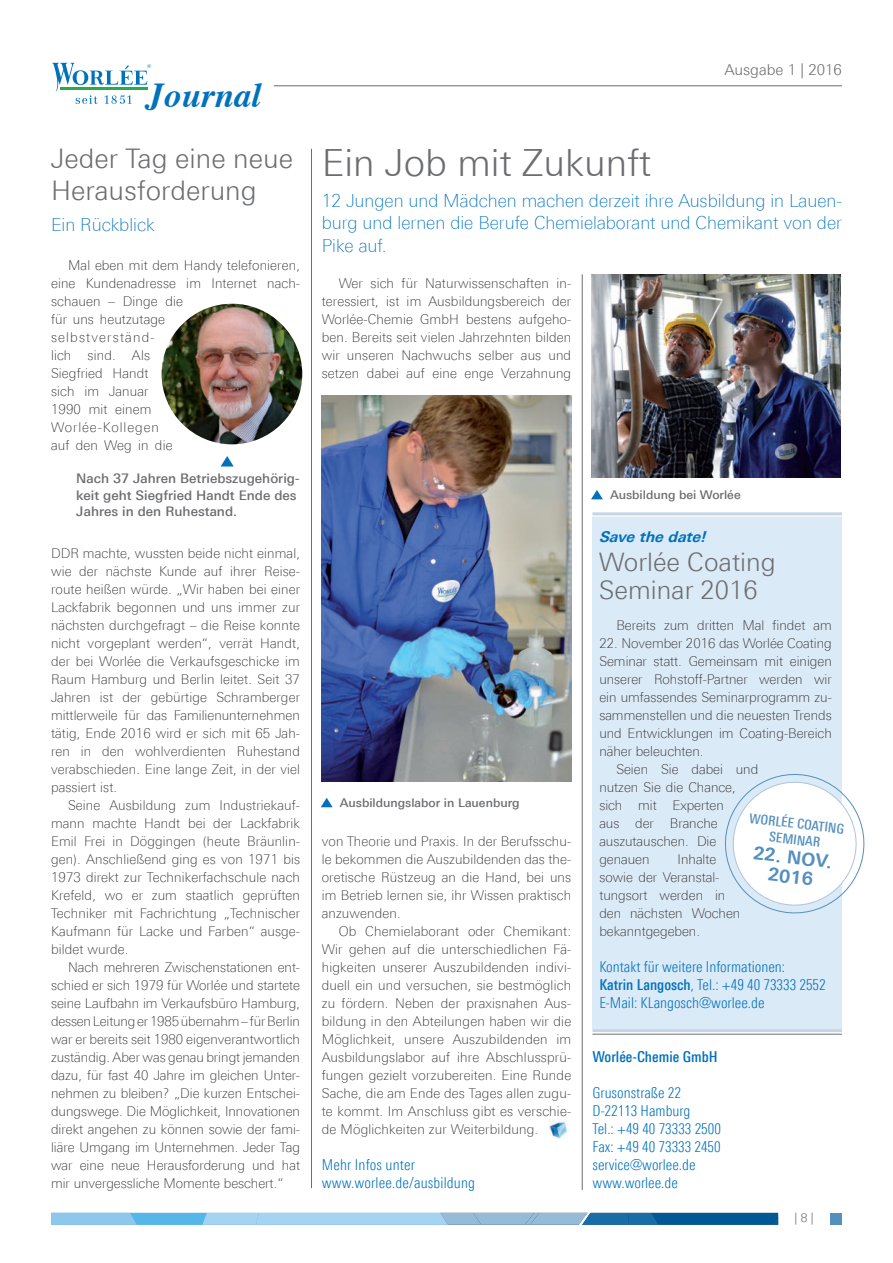
<style>
.page{position:relative;width:893px;height:1263px;background:#fff}
.page>*{position:absolute;margin:0;border:0;box-sizing:border-box;transform-origin:0 0}
.t1{font:300 37.5px "Linotype Univers 330";color:#6c6d70}
.t2{font:italic 700 34.95px "Times";color:#0072bc}
.t3{font:300 27px/31.5px "Linotype Univers 330";color:#6c6d70}
.t4{font:300 25.5px/28.5px "Linotype Univers 330";color:#6c6d70}
.t5{font:100 18px/22.5px "Linotype Univers 230";color:#0072bc;text-align:justify}
.t6{font:700 18px/19.5px "Linotype Univers 630";color:#548fbe;text-align:center}
.t7{font:300 15px/18px "Linotype Univers 320 Cn";color:#0072bc}
.t8{font:500 15px "Linotype Univers 520 Cn";color:#0072bc}
.t9{font:300 15px "Linotype Univers 330";color:#6c6d70}
.t10{font:italic 700 15px "Linotype Univers 630";color:#0072bc}
.t11{font:100 13.5px/18px "Linotype Univers 230";color:#231f20;text-align:justify}
.t12{font:500 13.5px/16.2px "Linotype Univers 520 Cn";color:#548fbe;text-align:center}
.t13{font:500 13.2px/16.5px "Linotype Univers 530";color:#6c6d70}
.t14{font:500 12px "Linotype Univers 530";color:#6c6d70}
.t15{font:300 12px "Linotype Univers 330";color:#6c6d70}
.s1{font-family:"Linotype Univers 520 Cn";font-weight:500}
</style>
<div class="page">
<svg style="left:52px;top:63px;width:99px;height:41px"></svg>
<hr style="left:274px;top:85px;width:568px;height:1px;background:#6c6d70">
<img style="left:162px;top:304px;width:140px;height:140px;border-radius:70px">
<svg style="left:221px;top:456px;width:13px;height:10px"></svg>
<hr style="left:311px;top:149px;width:1px;height:1039px;background:#6c6d70">
<hr style="left:592px;top:517px;width:250px;height:1px;background:#6c6d70">
<hr style="left:592px;top:512px;width:250px;height:3px;background:#c4d5e8">
<img style="left:322px;top:396px;width:249px;height:386px">
<img style="left:591px;top:274px;width:249px;height:203px">
<hr style="left:582px;top:274px;width:1px;height:916px;background:#6c6d70">
<svg style="left:591px;top:490px;width:12px;height:9px"></svg>
<div style="left:592px;top:518px;width:250px;height:511px;background:#dbeaf7"></div>
<svg style="left:725px;top:774px;width:140px;height:140px"></svg>
<img style="left:549px;top:1119px;width:18px;height:20px">
<hr style="left:592px;top:1034px;width:250px;height:1px;background:#6c6d70">
<hr style="left:592px;top:1029px;width:250px;height:3px;background:#c4d5e8">
<svg style="left:321px;top:798px;width:12px;height:9px"></svg>
<svg style="left:51px;top:1213px;width:727px;height:12px;background:#6eabd3"></svg>
<div style="left:830px;top:1213px;width:12px;height:12px;background:#548fbe"></div>
<h2 class="t2" style="left:146px;top:63px;width:116px">Journal</h2>
<h3 class="t3" style="left:51px;top:143px;width:244px">Jeder Tag eine neue<br>Herausforderung</h3>
<h3 class="t5" style="left:51px;top:213px;width:105px">Ein Rückblick</h3>
<p class="t11" style="left:51px;top:256px;width:251px;text-align:left;text-indent:17px">Mal eben mit dem Handy telefonieren, eine Kundenadresse im Internet nach&shy;schauen – Dinge die<br>für uns heutzutage<br>selbstverständ-<br>lich sind. Als<br>Siegfried Handt<br>sich im Januar<br>1990 mit einem<br>Worlée-Kollegen<br>auf den Weg in die</p>
<p class="t13" style="left:76px;top:470px;width:224px">Nach 37 Jahren Betriebszugehörig&shy;keit geht Siegfried Handt Ende des<br>Jahres in den Ruhestand.</p>
<p class="t11" style="left:51px;top:544px;width:251px">DDR machte, wussten beide nicht einmal, wie der nächste Kunde auf ihrer Reise&shy;route heißen würde. „Wir haben bei einer Lackfabrik begonnen und uns immer zur nächsten durchgefragt – die Reise konnte nicht vorgeplant werden“, verrät Handt, der bei Worlée die Verkaufsgeschicke im Raum Hamburg und Berlin leitet. Seit 37<br>Jahren ist der gebürtige Schramberger mittlerweile für das Familienunternehmen tätig, Ende 2016 wird er sich mit 65 Jah&shy;ren in den wohlverdienten Ruhestand verabschieden. Eine lange Zeit, in der viel passiert ist.</p>
<p class="t11" style="left:51px;top:796px;width:251px;text-indent:17px">Seine Ausbildung zum Industriekauf&shy;mann machte Handt bei der Lackfabrik Emil Frei in Döggingen (heute Bräunlin&shy;gen). Anschließend ging es von 1971 bis 1973 direkt zur Technikerfachschule nach Krefeld, wo er zum staatlich geprüften Techniker mit Fachrichtung „Technischer Kaufmann für Lacke und Farben“ ausge&shy;bildet wurde.</p>
<p class="t11" style="left:51px;top:958px;width:251px;text-indent:17px">Nach mehreren Zwischenstationen ent&shy;schied er sich 1979 für Worlée und startete seine Laufbahn im Verkaufsbüro Hamburg, dessen Leitung er 1985 übernahm – für Berlin war er bereits seit 1980 eigenverantwortlich zuständig. Aber was genau bringt jemanden dazu, für fast 40 Jahre im gleichen Unter&shy;nehmen zu bleiben? „Die kurzen Entschei&shy;dungswege. Die Möglichkeit, Innovationen direkt angehen zu können sowie der fami&shy;liäre Umgang im Unternehmen. Jeder Tag war eine neue Herausforderung und hat mir unvergessliche Momente beschert.“</p>
<p class="t9" style="left:724px;top:60px;width:119px">Ausgabe 1 | 2016</p>
<h1 class="t1" style="left:322px;top:140px;width:331px">Ein Job mit Zukunft</h1>
<h3 class="t5" style="left:322px;top:189px;width:522px">12 Jungen und Mädchen machen derzeit ihre Ausbildung in Lauen&shy;burg und lernen die Berufe Chemielaborant und Chemikant von der Pike auf.</h3>
<p class="t11" style="left:322px;top:274px;width:251px;text-indent:17px">Wer sich für Naturwissenschaften in&shy;teressiert, ist im Ausbildungsbereich der Worlée-Chemie GmbH bestens aufgeho&shy;ben. Bereits seit vielen Jahrzehnten bilden wir unseren Nachwuchs selber aus und setzen dabei auf eine enge Verzahnung</p>
<p class="t14" style="left:610px;top:488px;width:132px">Ausbildung bei Worlée</p>
<p class="t14" style="left:340px;top:796px;width:181px">Ausbildungslabor in Lauenburg</p>
<p class="t11" style="left:322px;top:832px;width:251px">von Theorie und Praxis. In der Berufsschu&shy;le bekommen die Auszubildenden das the&shy;oretische Rüstzeug an die Hand, bei uns im Betrieb lernen sie, ihr Wissen praktisch anzuwenden.</p>
<p class="t11" style="left:322px;top:922px;width:251px;text-indent:17px">Ob Chemielaborant oder Chemikant:<br>Wir gehen auf die unterschiedlichen Fä&shy;higkeiten unserer Auszubildenden indivi&shy;duell ein und versuchen, sie bestmöglich zu fördern. Neben der praxisnahen Aus&shy;bildung in den Abteilungen haben wir die Möglichkeit, unsere Auszubildenden im Ausbildungslabor auf ihre Abschlussprü&shy;fungen gezielt vorzubereiten. Eine Runde Sache, die am Ende des Tages allen zugu&shy;te kommt. Im Anschluss gibt es verschie&shy;de Möglichkeiten zur Weiterbildung.</p>
<p class="t7" style="left:322px;top:1156px;width:155px">Mehr Infos unter www.worlee.de/ausbildung</p>
<p class="t10" style="left:599px;top:528px;width:113px">Savethedate!</p>
<h3 class="t4" style="left:599px;top:547px;width:179px">Worlée Coating<br>Seminar 2016</h3>
<p class="t11" style="left:616px;top:616px;width:217px">Bereits zum dritten Mal findet am</p>
<p class="t11" style="left:599px;top:634px;width:234px">22. November 2016 das Worlée Coating</p>
<p class="t11" style="left:599px;top:652px;width:234px">Seminar statt. Gemeinsam mit einigen</p>
<p class="t11" style="left:599px;top:670px;width:234px">unserer Rohstoff-Partner werden wir</p>
<p class="t11" style="left:599px;top:688px;width:234px">ein umfassendes Seminarprogramm zu-</p>
<p class="t11" style="left:599px;top:706px;width:234px">sammenstellen und die neuesten Trends</p>
<p class="t11" style="left:599px;top:724px;width:234px">und Entwicklungen im Coating-Bereich</p>
<p class="t11" style="left:599px;top:742px;width:106px">näher beleuchten.</p>
<p class="t11" style="left:616px;top:760px;width:143px">Seien Sie dabei und</p>
<p class="t11" style="left:599px;top:778px;width:138px">nutzen Sie die Chance,</p>
<p class="t11" style="left:599px;top:796px;width:126px">sich mit Experten</p>
<p class="t11" style="left:599px;top:814px;width:120px">aus der Branche</p>
<p class="t11" style="left:599px;top:832px;width:119px">auszutauschen. Die</p>
<p class="t11" style="left:599px;top:850px;width:52px">genauen</p>
<p class="t12" style="left:750px;top:810px;width:97px;rotate:6deg">WORLÉE COATING<br>SEMINAR</p>
<h3 class="t6" style="left:754px;top:843px;width:81px;rotate:6deg">22. NOV.<br>2016</h3>
<p class="t11" style="left:599px;top:850px;width:142px;text-align:left;text-indent:78px">Inhalte sowie der Veranstal&shy;tungsort werden in den nächsten Wochen bekanntgegeben.</p>
<p class="t7" style="left:599px;top:958px;width:228px">Kontakt für weitere Informationen:<br><span class="s1">Katrin Langosch</span>, Tel.: +49 40 73333 2552<br>E-Mail: KLangosch@worlee.de</p>
<p class="t8" style="left:592px;top:1048px;width:127px">Worlée-Chemie GmbH</p>
<p class="t7" style="left:592px;top:1084px;width:130px">Grusonstraße 22<br>D-22113 Hamburg<br>Tel.: +49 40 73333 2500<br>Fax: +49 40 73333 2450 service@worlee.de www.worlee.de</p>
<p class="t15" style="left:794px;top:1211px;width:21px">| 8 |</p>
</div>
